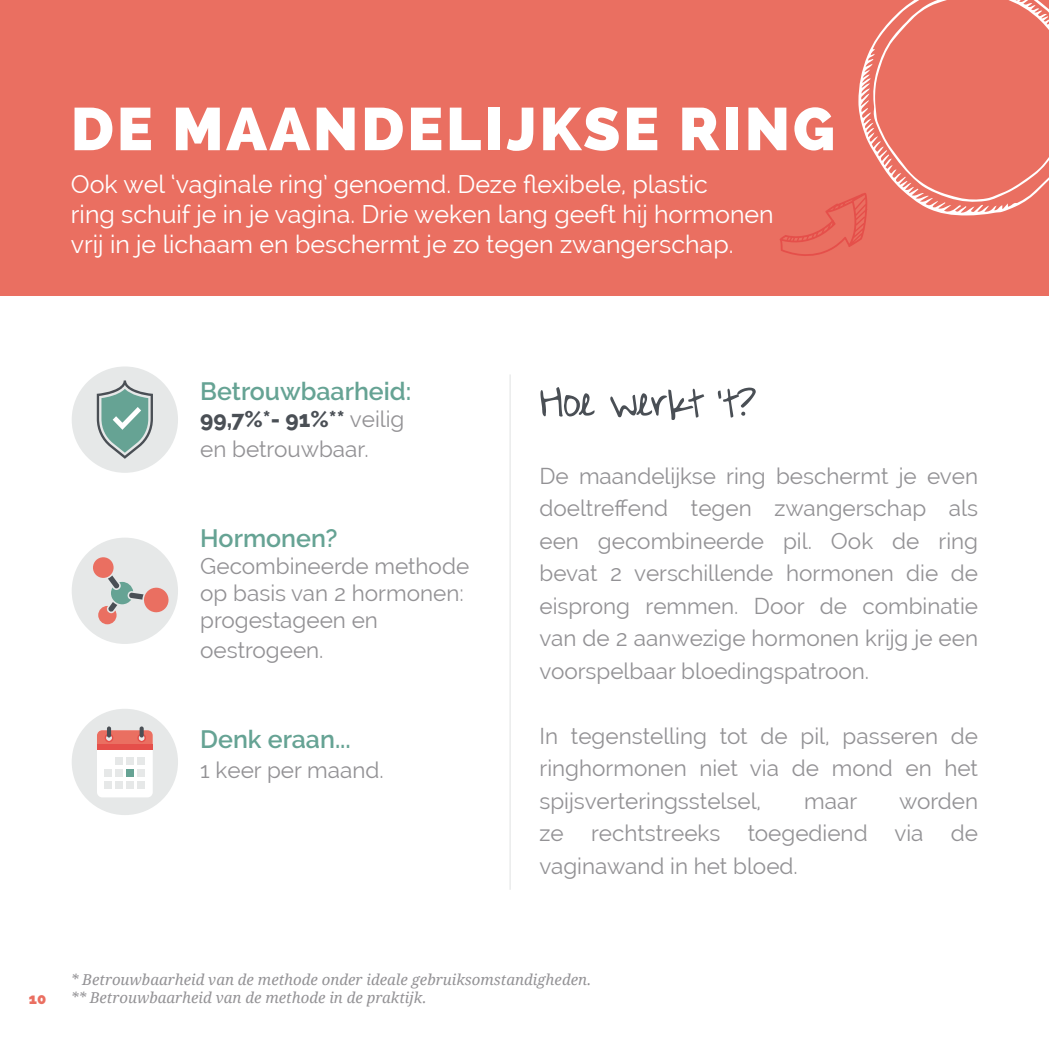
<style>
.page{position:relative;width:1049px;height:1049px;background:#fff}
.page>*{position:absolute;margin:0;border:0;box-sizing:border-box;transform-origin:0 0}
.t1{font:800 60px "Raleway";letter-spacing:.05em;color:#fff}
.t2{font:50px "A Hundred Miles";letter-spacing:-.01em;color:#4a4f55}
.t3{font:25px/30px "Raleway";color:#fff}
.t4{font:600 25px "Raleway";color:#66a394}
.t5{font:22.5px/32.5px "Raleway";color:#939295;text-align:justify}
.t6{font:italic 15px/18px "Droid Serif";color:#939295}
.t7{font:800 15px "Raleway";color:#ea6f61}
.s1{font-weight:800;color:#4a4f55}
</style>
<div class="page">
<div style="left:0;top:0;width:1049px;height:296px;background:#ea6f61"></div>
<svg style="left:780px;top:0;width:269px;height:256px"></svg>
<div style="left:72px;top:709px;width:106px;height:106px;background:#e6e8e8;border-radius:50%"></div>
<svg style="left:97px;top:730px;width:56px;height:67px;background:#f5cac7"></svg>
<hr style="left:107px;top:726px;width:4px;height:11px;background:#4a4f55;border-radius:2px">
<svg style="left:140px;top:726px;width:4px;height:11px"></svg>
<div style="left:116px;top:757px;width:7px;height:8px;background:#e6e8e8"></div>
<div style="left:127px;top:757px;width:7px;height:8px;background:#e6e8e8"></div>
<div style="left:138px;top:757px;width:7px;height:8px;background:#e6e8e8"></div>
<div style="left:105px;top:769px;width:7px;height:8px;background:#e6e8e8"></div>
<div style="left:116px;top:769px;width:7px;height:8px;background:#e6e8e8"></div>
<div style="left:127px;top:769px;width:7px;height:8px;background:#66a394"></div>
<div style="left:138px;top:769px;width:7px;height:8px;background:#e6e8e8"></div>
<div style="left:105px;top:781px;width:7px;height:8px;background:#e6e8e8"></div>
<div style="left:116px;top:781px;width:7px;height:8px;background:#e6e8e8"></div>
<div style="left:127px;top:781px;width:7px;height:8px;background:#e6e8e8"></div>
<div style="left:138px;top:781px;width:7px;height:8px;background:#e6e8e8"></div>
<div style="left:72px;top:366px;width:106px;height:107px;background:#e6e8e8;border-radius:50%"></div>
<svg style="left:97px;top:380px;width:56px;height:79px"></svg>
<div style="left:72px;top:538px;width:106px;height:106px;background:#e6e8e8;border-radius:50%"></div>
<svg style="left:98px;top:575px;width:46px;height:49px"></svg>
<div style="left:93px;top:557px;width:21px;height:21px;background:#ea6f61;border-radius:50%"></div>
<div style="left:143px;top:587px;width:26px;height:26px;background:#ea6f61;border-radius:50%"></div>
<hr style="left:509px;top:374px;width:2px;height:516px;background:#e6e8e8">
<h1 class="t1" style="left:71px;top:94px;width:765px">DE MAANDELIJKSE RING</h1>
<p class="t3" style="left:71px;top:169px;width:704px">Ook wel ‘vaginale ring’ genoemd. Deze flexibele, plastic<br>ring schuif je in je vagina. Drie weken lang geeft hij hormonen vrij in je lichaam en beschermt je zo tegen zwangerschap.</p>
<p class="t4" style="left:200px;top:377px;width:213px">Betrouwbaarheid:</p>
<p class="t5" style="left:200px;top:404px;width:206px;line-height:30px"><span class="s1">99,7%*- 91%**</span> veilig en betrouwbaar.</p>
<p class="t4" style="left:200px;top:524px;width:139px">Hormonen?</p>
<p class="t5" style="left:200px;top:553px;width:270px;line-height:27px;text-align:left">Gecombineerde methode op basis van 2 hormonen: progestageen en</p>
<p class="t5" style="left:200px;top:634px;width:125px">oestrogeen.</p>
<p class="t4" style="left:200px;top:725px;width:152px">Denk eraan...</p>
<p class="t5" style="left:200px;top:754px;width:185px">1 keer per maand.</p>
<h2 class="t2" style="left:539px;top:377px;width:219px">Hoe werkt ‘t?</h2>
<p class="t5" style="left:539px;top:460px;width:440px">De maandelijkse ring beschermt je even doeltreffend tegen zwangerschap als een gecombineerde pil. Ook de ring bevat 2 verschillende hormonen die de eisprong remmen. Door de combinatie van de 2 aanwezige hormonen krijg je een voorspelbaar bloedingspatroon.</p>
<p class="t5" style="left:539px;top:720px;width:440px">In tegenstelling tot de pil, passeren de ringhormonen niet via de mond en het spijsverteringsstelsel,</p>
<p class="t5" style="left:539px;top:784px;width:440px;text-indent:360px">worden ze rechtstreeks toegediend via de vaginawand in het bloed.</p>
<p class="t5" style="left:804px;top:784px;width:55px">maar</p>
<p class="t7" style="left:29px;top:990px;width:19px">10</p>
<p class="t6" style="left:71px;top:971px;width:522px">* Betrouwbaarheid van de methode onder ideale gebruiksomstandigheden. ** Betrouwbaarheid van de methode in de praktijk.</p>
</div>
